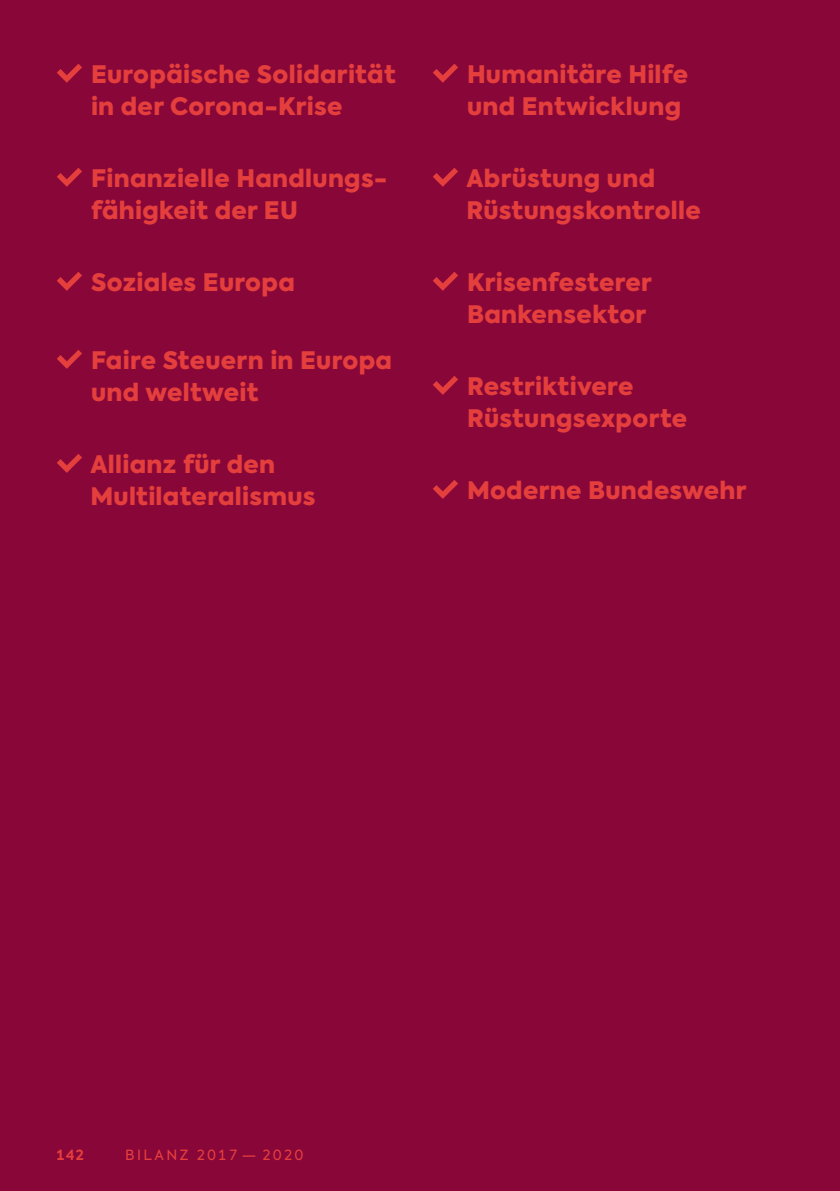
<style>
.page{position:relative;width:840px;height:1191px;background:#fff}
.page>*{position:absolute;margin:0;border:0;box-sizing:border-box;transform-origin:0 0}
.t1{font:900 24px/32px "Axiforma";letter-spacing:.015em;color:#e43e3d}
.t2{font:14px "Axiforma";letter-spacing:.175em;color:#e43e3d}
.t3{font:700 14px "Axiforma";color:#e43e3d}
</style>
<div class="page">
<div style="left:0;top:0;width:839px;height:1191px;background:#880738"></div>
<svg style="left:433px;top:64px;width:25px;height:19px"></svg>
<svg style="left:433px;top:168px;width:25px;height:19px"></svg>
<svg style="left:433px;top:272px;width:25px;height:19px"></svg>
<svg style="left:433px;top:376px;width:25px;height:19px"></svg>
<svg style="left:433px;top:480px;width:25px;height:19px"></svg>
<svg style="left:57px;top:64px;width:25px;height:19px"></svg>
<svg style="left:57px;top:168px;width:25px;height:19px"></svg>
<svg style="left:57px;top:272px;width:25px;height:19px"></svg>
<svg style="left:57px;top:350px;width:25px;height:19px"></svg>
<svg style="left:57px;top:454px;width:25px;height:19px"></svg>
<p class="t1" style="left:91px;top:58px;width:306px">Europäische Solidarität in der Corona-Krise</p>
<p class="t1" style="left:91px;top:162px;width:297px">Finanzielle Handlungs&shy;fähigkeit der EU</p>
<p class="t1" style="left:91px;top:266px;width:205px">Soziales Europa</p>
<p class="t1" style="left:91px;top:344px;width:302px">Faire Steuern in Europa und weltweit</p>
<p class="t1" style="left:90px;top:448px;width:226px">Allianz für den<br>Multilateralismus</p>
<p class="t1" style="left:466px;top:58px;width:223px">Humanitäre Hilfe und Entwicklung</p>
<p class="t1" style="left:466px;top:162px;width:236px">Abrüstung und<br>Rüstungskontrolle</p>
<p class="t1" style="left:466px;top:266px;width:186px">Krisenfesterer<br>Bankensektor</p>
<p class="t1" style="left:466px;top:370px;width:221px">Restriktivere<br>Rüstungsexporte</p>
<p class="t1" style="left:466px;top:474px;width:281px">Moderne Bundeswehr</p>
<p class="t3" style="left:56px;top:1145px;width:30px">142</p>
<p class="t2" style="left:125px;top:1145px;width:179px">BILANZ 2017 — 2020</p>
</div>
